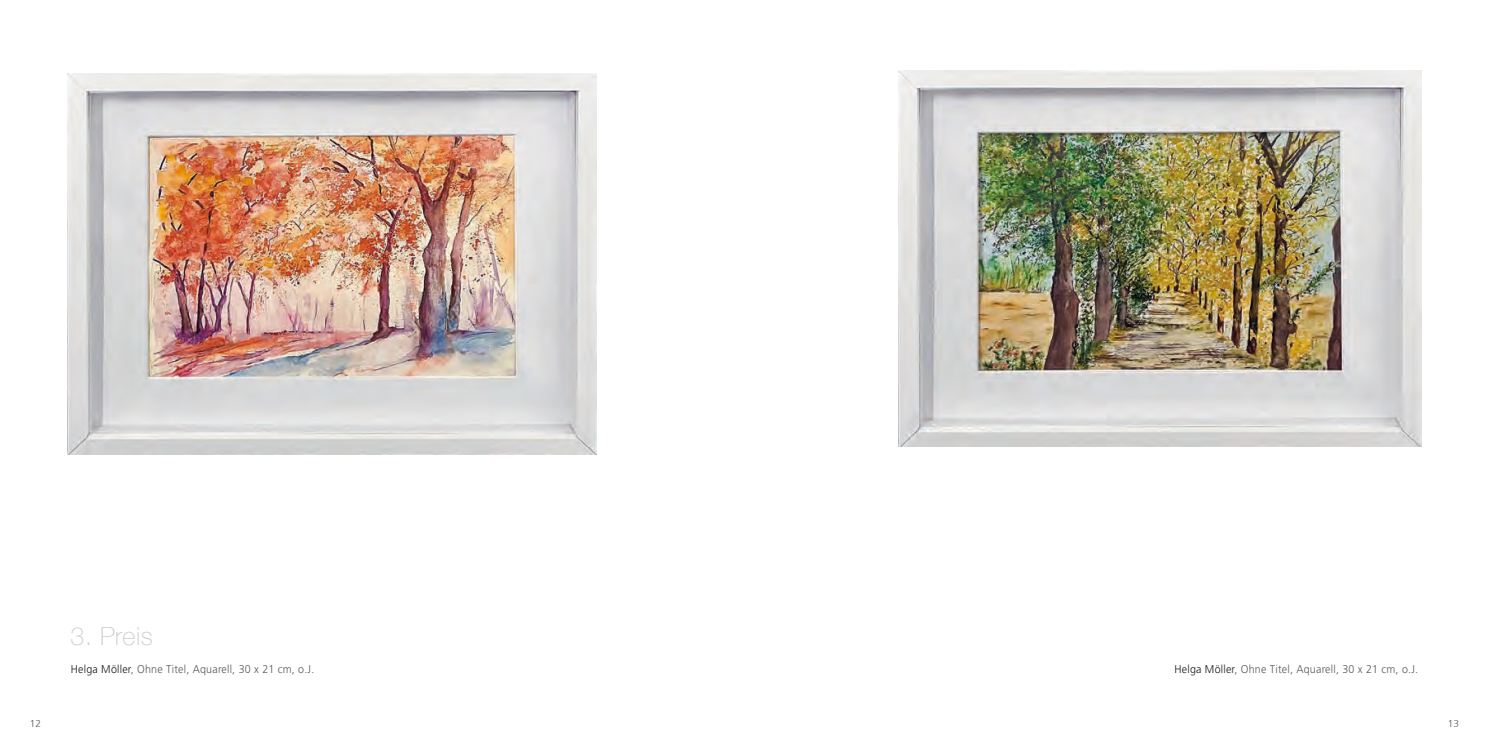
<style>
.page{position:relative;width:1489px;height:745px;background:#fff}
.page>*{position:absolute;margin:0;border:0;box-sizing:border-box;transform-origin:0 0}
.t1{font:100 25px "Helvetica Neue";letter-spacing:.02em;color:#cacbcc}
.Copy_2024_links{font:300 11.25px "Frutiger LT Std";letter-spacing:.02em;color:#58585a;scale:.95 1}
.Copy_2024_rechts{font:300 11.25px "Frutiger LT Std";letter-spacing:.02em;color:#58585a;scale:.95 1}
.t2{font:300 10px "Frutiger";color:#58585a}
.s1{color:#1a171c}
</style>
<div class="page">
<img style="left:68px;top:73px;width:528px;height:381px">
<img style="left:898px;top:71px;width:523px;height:375px">
<p class="t1" style="left:71px;top:616px;width:84px">3. Preis</p>
<p class="Copy_2024_links" style="left:71px;top:662px;width:258px"><span class="s1">Helga Möller</span>, Ohne Titel, Aquarell, 30 x 21 cm, o.J.</p>
<p class="Copy_2024_rechts" style="left:1174px;top:662px;width:258px"><span class="s1">Helga Möller</span>, Ohne Titel, Aquarell, 30 x 21 cm, o.J.</p>
<p class="t2" style="left:30px;top:717px;width:13px">12</p>
<p class="t2" style="left:1447px;top:717px;width:13px">13</p>
</div>
